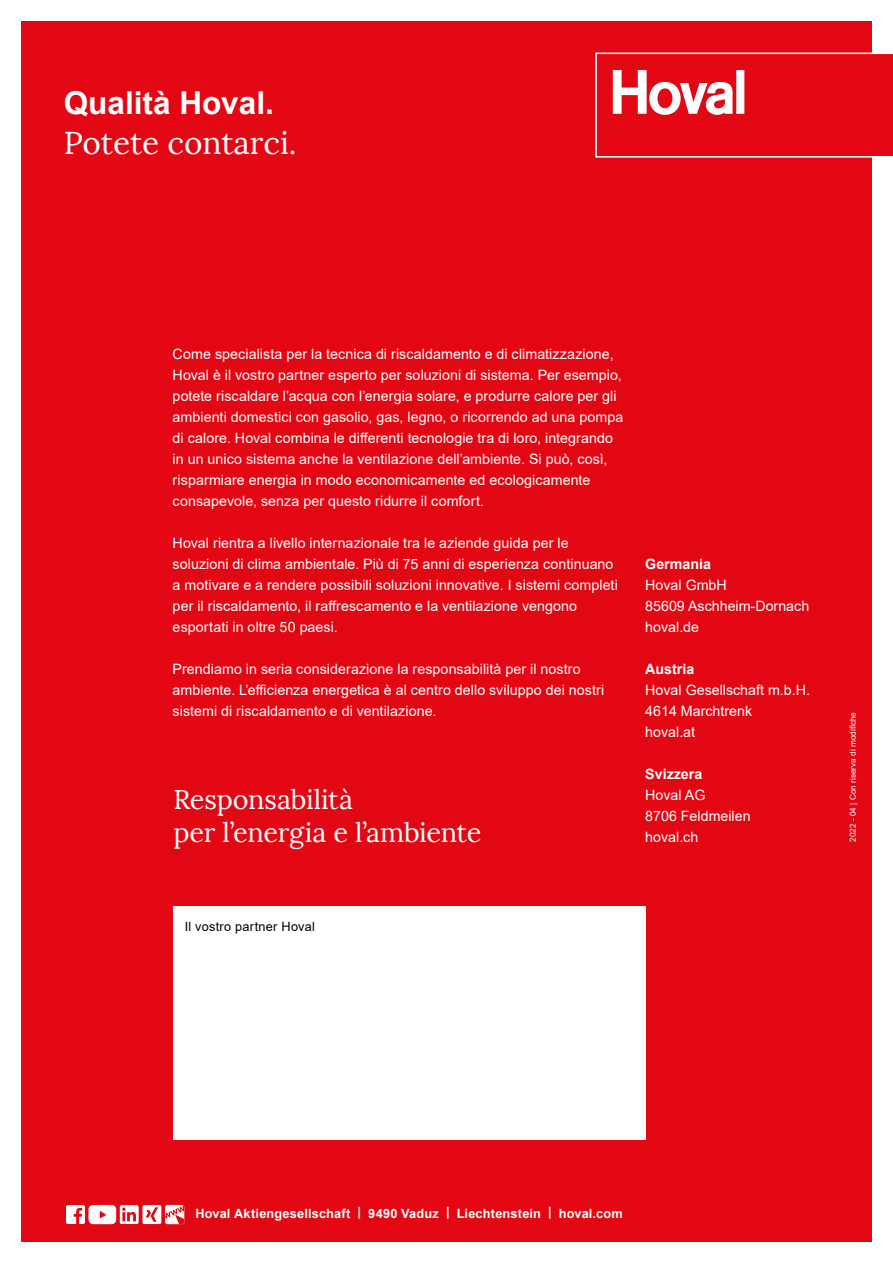
<style>
.page{position:relative;width:893px;height:1263px;background:#fff}
.page>*{position:absolute;margin:0;border:0;box-sizing:border-box;transform-origin:0 0}
.t1{font:31.5px "Lora";color:#fff}
.t2{font:700 31.5px "Arial";color:#fff}
.t3{font:27px/33px "Lora";letter-spacing:-.01em;color:#fff}
.t4{font:14.25px/21px "Arial";letter-spacing:.005em;color:#fff}
.t5{font:700 14.25px "Arial";color:#fff}
.t6{font:700 12.75px "Arial";letter-spacing:.015em;color:#fff}
.t7{font:12.75px "Arial";letter-spacing:.02em;color:#000}
.t8{font:8.25px "Arial";color:#fff}
</style>
<div class="page">
<div style="left:21px;top:21px;width:851px;height:1221px;background:#e30613"></div>
<svg style="left:66px;top:1205px;width:19px;height:19px"></svg>
<div style="left:89px;top:1205px;width:27px;height:19px;background:#fff;border-radius:5px"></div>
<svg style="left:99px;top:1211px;width:8px;height:8px"></svg>
<svg style="left:120px;top:1205px;width:64px;height:19px"></svg>
<svg style="left:595px;top:53px;width:298px;height:105px"></svg>
<div style="left:173px;top:906px;width:473px;height:234px;background:#fff"></div>
<h1 class="t2" style="left:64px;top:80px;width:212px">Qualità Hoval.</h1>
<h1 class="t1" style="left:64px;top:123px;width:234px">Potete contarci.</h1>
<p class="t4" style="left:173px;top:343px;width:452px">Come specialista per la tecnica di riscaldamento e di climatizzazione, Hoval è il vostro partner esperto per soluzioni di sistema. Per esempio, potete riscaldare l’acqua con l’energia solare, e produrre calore per gli ambienti domestici con gasolio, gas, legno, o ricorrendo ad una pompa di calore. Hoval combina le differenti tecnologie tra di loro, integrando in un unico sistema anche la ventilazione dell’ambiente. Si può, così, risparmiare energia in modo economicamente ed ecologicamente consapevole, senza per questo ridurre il comfort.</p>
<p class="t4" style="left:173px;top:532px;width:447px">Hoval rientra a livello internazionale tra le aziende guida per le soluzioni di clima ambientale. Più di 75 anni di esperienza continuano a motivare e a rendere possibili soluzioni innovative. I sistemi completi per il riscaldamento, il raffrescamento e la ventilazione vengono esportati in oltre 50 paesi.</p>
<p class="t4" style="left:173px;top:658px;width:433px">Prendiamo in seria considerazione la responsabilità per il nostro ambiente. L’efficienza energetica è al centro dello sviluppo dei nostri sistemi di riscaldamento e di ventilazione.</p>
<h2 class="t3" style="left:173px;top:783px;width:309px">Responsabilità<br>per l’energia e l’ambiente</h2>
<p class="t5" style="left:645px;top:554px;width:67px">Germania</p>
<p class="t4" style="left:645px;top:574px;width:165px">Hoval GmbH<br>85609 Aschheim-Dornach hoval.de</p>
<p class="t5" style="left:645px;top:659px;width:51px">Austria</p>
<p class="t4" style="left:645px;top:679px;width:166px">Hoval Gesellschaft m.b.H.<br>4614 Marchtrenk<br>hoval.at</p>
<p class="t5" style="left:645px;top:764px;width:59px">Svizzera</p>
<p class="t4" style="left:645px;top:784px;width:107px">Hoval AG<br>8706 Feldmeilen hoval.ch</p>
<p class="t7" style="left:185px;top:917px;width:132px">Il vostro partner Hoval</p>
<p class="t8" style="left:847px;top:842px;width:132px;rotate:-90deg">2022 - 04 | Con riserva di modifiche</p>
<p class="t6" style="left:195px;top:1205px;width:429px">Hoval Aktiengesellschaft | 9490 Vaduz | Liechtenstein | hoval.com</p>
</div>
